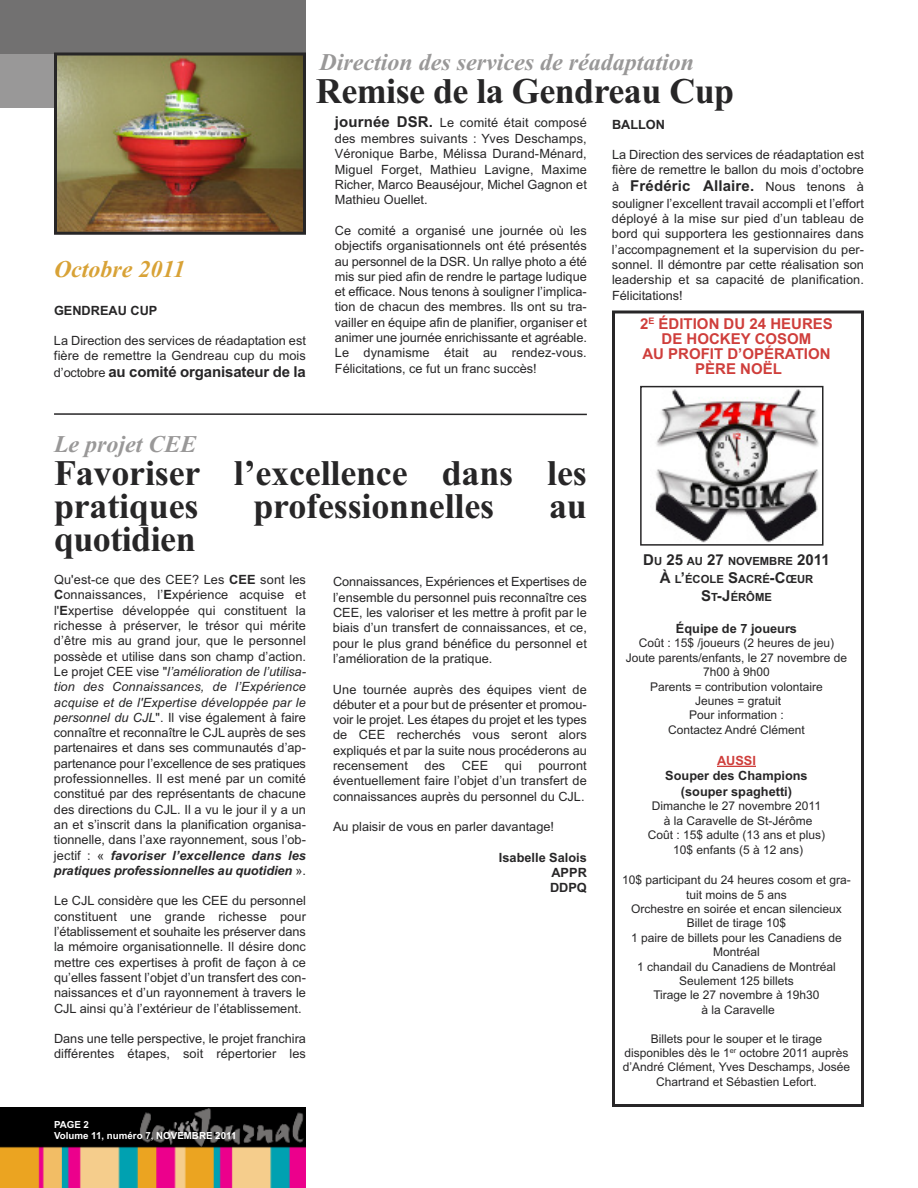
<style>
.page{position:relative;width:918px;height:1188px;background:#fff}
.page>*{position:absolute;margin:0;border:0;box-sizing:border-box;transform-origin:0 0}
.t1{font:700 36px/33px "Times New Roman";letter-spacing:-.005em;color:#272627}
.t2{font:italic 700 24px "Times New Roman";color:#999898}
.t3{font:italic 700 24px "Times New Roman";color:#d8a236}
.t4{font:700 15px/15px "Arial";color:#cf3e3b;text-align:center}
.t5{font:700 15px "Arial";letter-spacing:-.01em;color:#272627}
.t6{font:700 15px "Arial";letter-spacing:.01em;color:#272627}
.t7{font:12.75px/15.3px "Arial";color:#272627;text-align:justify}
.t8{font:700 12.75px/15px "Arial";color:#272627;text-align:justify}
.t9{font:700 12.75px "Arial";color:#cf3e3b}
.t10{font:12px/14.4px "Arial";color:#272627;text-align:center}
.t11{font:700 11.25px/18px "Arial";color:#272627;text-align:center}
.t12{font:700 9.75px/11.7px "Arial";color:#fff}
.s1{font-weight:400;font-size:12.75px}
.s2{font-weight:700;font-size:15px}
.s3{font-weight:700}
.s4{font-style:italic}
.s5{font-weight:700;font-style:italic}
.s6{font-size:15px}
</style>
<div class="page">
<img style="left:0;top:1107px;width:306px;height:81px">
<div style="left:0;top:0;width:306px;height:54px;background:#727171"></div>
<div style="left:0;top:54px;width:320px;height:54px;background:#999898"></div>
<div style="left:176px;top:53px;width:688px;height:62px;background:#fff"></div>
<img style="left:58px;top:56px;width:244px;height:175px">
<div style="left:54px;top:52px;width:252px;height:183px;border:3px solid #272627"></div>
<hr style="left:54px;top:413px;width:533px;height:2px;background:#272627">
<div style="left:612px;top:310px;width:252px;height:797px;border:3px solid #272627"></div>
<hr style="left:717px;top:766px;width:39px;height:1px;background:#cf3e3b">
<img style="left:655px;top:389px;width:164px;height:154px">
<div style="left:640px;top:386px;width:184px;height:160px;border:2px solid #272627"></div>
<h2 class="t3" style="left:54px;top:255px;width:133px">Octobre 2011</h2>
<p class="t8" style="left:54px;top:303px;width:105px">GENDREAU CUP</p>
<p class="t7" style="left:54px;top:333px;width:254px">La Direction des services de réadaptation est fière de remettre la Gendreau cup du mois</p>
<p class="t5" style="left:54px;top:363px;width:253px"><span class="s1">d’octobre</span> au comité organisateur de la</p>
<h2 class="t2" style="left:320px;top:47px;width:376px">Direction des services de réadaptation</h2>
<h1 class="t1" style="left:316px;top:74px;width:420px">Remise de la Gendreau Cup</h1>
<p class="t7" style="left:335px;top:115px;width:254px"><span class="s2">journée DSR.</span> Le comité était composé des membres suivants : Yves Deschamps, Véronique Barbe, Mélissa Durand-Ménard, Miguel Forget, Mathieu Lavigne, Maxime Richer, Marco Beauséjour, Michel Gagnon et Mathieu Ouellet.</p>
<p class="t7" style="left:335px;top:223px;width:254px">Ce comité a organisé une journée où les objectifs organisationnels ont été présentés au personnel de la DSR. Un rallye photo a été mis sur pied afin de rendre le partage ludique et efficace. Nous tenons à souligner l’implica&shy;tion de chacun des membres. Ils ont su tra&shy;vailler en équipe afin de planifier, organiser et animer une journée enrichissante et agréable.<br>Le dynamisme était au rendez-vous.<br>Félicitations, ce fut un franc succès!</p>
<p class="t8" style="left:612px;top:117px;width:55px">BALLON</p>
<p class="t7" style="left:612px;top:147px;width:254px">La Direction des services de réadaptation est fière de remettre le ballon du mois d’octobre</p>
<p class="t6" style="left:612px;top:177px;width:253px"><span class="s1">à</span> Frédéric Allaire. <span class="s1">Nous tenons à</span></p>
<p class="t7" style="left:612px;top:196px;width:254px">souligner l’excellent travail accompli et l’effort déployé à la mise sur pied d’un tableau de bord qui supportera les gestionnaires dans l’accompagnement et la supervision du per&shy;sonnel. Il démontre par cette réalisation son leadership et sa capacité de planification.<br>Félicitations!</p>
<p class="t4" style="left:640px;top:316px;width:194px">2<sup>E</sup> ÉDITION DU 24 HEURES<br>DE HOCKEY COSOM<br>AU PROFIT D’OPÉRATION<br>PÈRE NOËL</p>
<h2 class="t2" style="left:54px;top:429px;width:144px">Le projet CEE</h2>
<h1 class="t1" style="left:54px;top:456px;width:534px">Favoriser l’excellence dans les pratiques</h1>
<h1 class="t1" style="left:253px;top:489px;width:242px">professionnelles</h1>
<h1 class="t1" style="left:549px;top:489px;width:39px">au</h1>
<h1 class="t1" style="left:54px;top:522px;width:143px">quotidien</h1>
<p class="t7" style="left:54px;top:572px;width:254px">Qu'est-ce que des CEE? Les <span class="s3">CEE</span> sont les <span class="s3">C</span>onnaissances, l’<span class="s3">E</span>xpérience acquise et l'<span class="s3">E</span>xpertise développée qui constituent la richesse à préserver, le trésor qui mérite d’être mis au grand jour, que le personnel possède et utilise dans son champ d’action.<br>Le projet CEE vise "<span class="s4">l’amélioration de l’utilisa&shy;tion des Connaissances, de l’Expérience acquise et de l'Expertise développée par le personnel du CJL</span>". Il vise également à faire connaître et reconnaître le CJL auprès de ses partenaires et dans ses communautés d’ap&shy;partenance pour l’excellence de ses pratiques professionnelles. Il est mené par un comité constitué par des représentants de chacune des directions du CJL. Il a vu le jour il y a un an et s’inscrit dans la planification organisa&shy;tionnelle, dans l’axe rayonnement, sous l’ob&shy;jectif : « <span class="s5">favoriser l’excellence dans les pratiques professionnelles au quotidien</span> ».</p>
<p class="t7" style="left:54px;top:893px;width:254px">Le CJL considère que les CEE du personnel constituent une grande richesse pour l’établissement et souhaite les préserver dans la mémoire organisationnelle. Il désire donc mettre ces expertises à profit de façon à ce qu’elles fassent l’objet d’un transfert des con&shy;naissances et d’un rayonnement à travers le CJL ainsi qu’à l’extérieur de l’établissement.</p>
<p class="t7" style="left:54px;top:1031px;width:254px">Dans une telle perspective, le projet franchira différentes étapes, soit répertorier les</p>
<p class="t7" style="left:333px;top:574px;width:255px">Connaissances, Expériences et Expertises de l’ensemble du personnel puis reconnaître ces CEE, les valoriser et les mettre à profit par le biais d’un transfert de connaissances, et ce, pour le plus grand bénéfice du personnel et l’amélioration de la pratique.</p>
<p class="t7" style="left:333px;top:681px;width:255px">Une tournée auprès des équipes vient de débuter et a pour but de présenter et promou&shy;voir le projet. Les étapes du projet et les types de CEE recherchés vous seront alors expliqués et par la suite nous procéderons au recensement</p>
<p class="t7" style="left:424px;top:758px;width:22px">des</p>
<p class="t7" style="left:462px;top:758px;width:28px">CEE</p>
<p class="t7" style="left:505px;top:758px;width:19px">qui</p>
<p class="t7" style="left:333px;top:758px;width:255px;text-indent:205px">pourront éventuellement faire l’objet d’un transfert de connaissances auprès du personnel du CJL.</p>
<p class="t7" style="left:333px;top:819px;width:223px">Au plaisir de vous en parler davantage!</p>
<p class="t8" style="left:550px;top:850px;width:38px;text-indent:-51px">Isabelle Salois APPR DDPQ</p>
<p class="t12" style="left:54px;top:1118px;width:184px">PAGE 2<br>Volume 11, numéro 7, NOVEMBRE 2011</p>
<p class="t11" style="left:643px;top:552px;width:188px"><span class="s6">D</span>U <span class="s6">25</span> AU <span class="s6">27</span> NOVEMBRE <span class="s6">2011<br>À</span> L<span class="s6">’</span>ÉCOLE <span class="s6">S</span>ACRÉ<span class="s6">-C</span>ŒUR<br><span class="s6">S</span>T<span class="s6">-J</span>ÉRÔME</p>
<p class="t8" style="left:676px;top:621px;width:123px">Équipe de 7 joueurs</p>
<p class="t10" style="left:626px;top:636px;width:223px">Coût : 15$ /joueurs (2 heures de jeu)<br>Joute parents/enfants, le 27 novembre de<br>7h00 à 9h00<br>Parents = contribution volontaire<br>Jeunes = gratuit<br>Pour information :<br>Contactez André Clément</p>
<p class="t9" style="left:717px;top:753px;width:40px">AUSSI</p>
<p class="t8" style="left:665px;top:768px;width:144px;text-align:center">Souper des Champions (souper spaghetti)</p>
<p class="t10" style="left:648px;top:799px;width:179px">Dimanche le 27 novembre 2011 à la Caravelle de St-Jérôme<br>Coût : 15$ adulte (13 ans et plus)<br>10$ enfants (5 à 12 ans)</p>
<p class="t10" style="left:622px;top:873px;width:230px">10$ participant du 24 heures cosom et gra&shy;tuit moins de 5 ans<br>Orchestre en soirée et encan silencieux<br>Billet de tirage 10$<br>1 paire de billets pour les Canadiens de<br>Montréal<br>1 chandail du Canadiens de Montréal<br>Seulement 125 billets<br>Tirage le 27 novembre à 19h30<br>à la Caravelle</p>
<p class="t10" style="left:623px;top:1031px;width:229px">Billets pour le souper et le tirage disponibles dès le 1<sup>er</sup> octobre 2011 auprès d’André Clément, Yves Deschamps, Josée Chartrand et Sébastien Lefort.</p>
</div>
